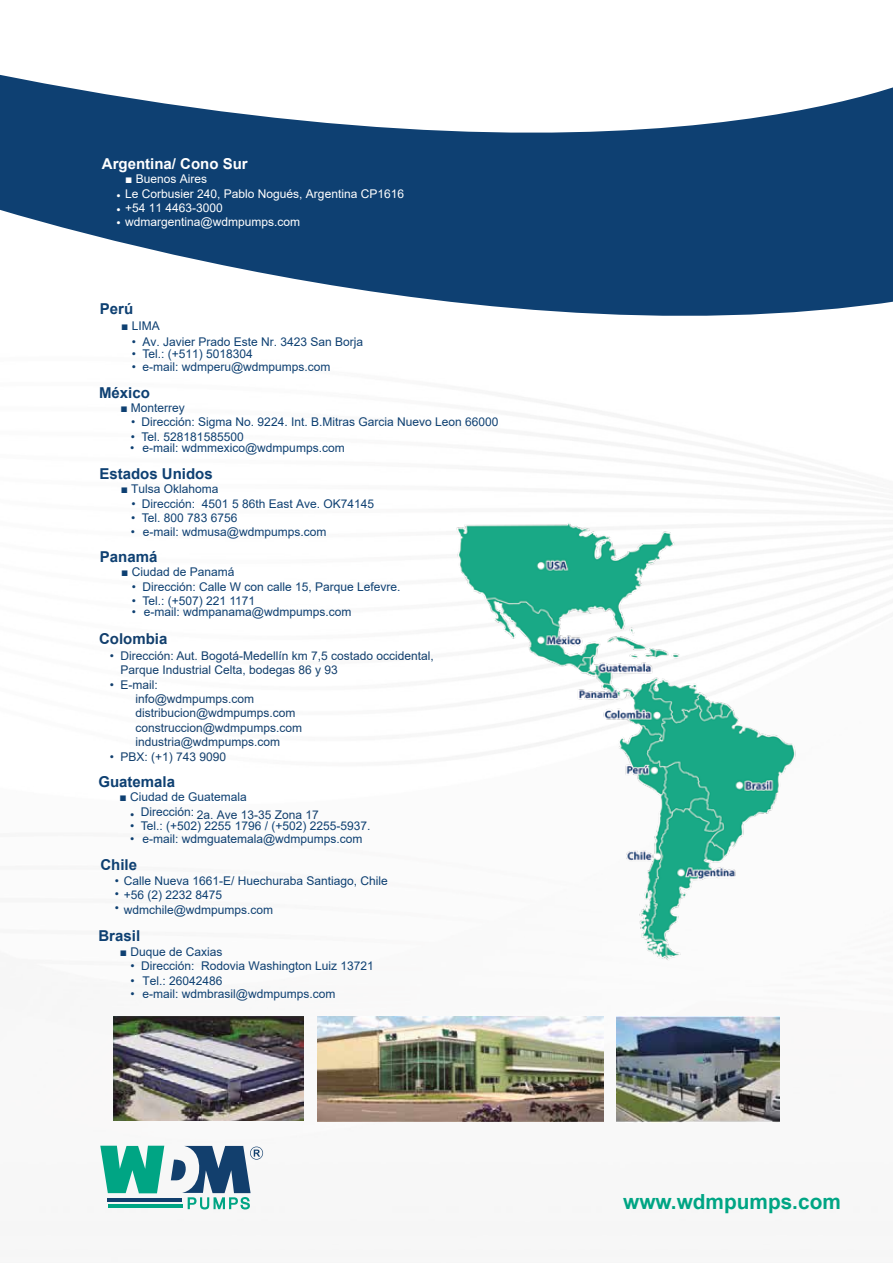
<style>
.page{position:relative;width:893px;height:1263px;background:#fff}
.page>*{position:absolute;margin:0;border:0;box-sizing:border-box;transform-origin:0 0}
.t1{font:700 20.85px "Arial";color:#00a584}
.t2{font:700 15px "Arial";color:#0e4072}
.t3{font:700 15px "Arial";color:#fff}
.t4{font:700 15px "Arial";color:#123f6d}
.t5{font:12px/14.4px "Arial";color:#0e4072}
.t6{font:12px/14.4px "Arial";color:#123f6d}
.t7{font:12px/14.4px "Arial";color:#fff}
</style>
<div class="page">
<svg style="left:0;top:74px;width:893px;height:242px;fill:#0e4072"></svg>
<svg style="left:100px;top:1146px;width:64px;height:47px"></svg>
<hr style="left:107px;top:1198px;width:75px;height:4px;background:#123f6d">
<hr style="left:108px;top:1204px;width:74px;height:3px;background:#00a584">
<svg style="left:171px;top:1146px;width:92px;height:63px"></svg>
<img style="left:317px;top:1017px;width:286px;height:104px">
<img style="left:617px;top:1017px;width:163px;height:105px">
<img style="left:113px;top:1017px;width:191px;height:104px">
<img style="left:456px;top:467px;width:373px;height:494px">
<p class="t3" style="left:102px;top:153px;width:147px">Argentina/ Cono Sur</p>
<p class="t7" style="left:125px;top:172px;width:280px">■ Buenos Aires<br>Le Corbusier 240, Pablo Nogués, Argentina CP1616 +54 11 4463-3000</p>
<p class="t7" style="left:116px;top:188px;width:6px">•</p>
<p class="t7" style="left:116px;top:215px;width:185px">• wdmargentina@wdmpumps.com</p>
<p class="t7" style="left:116px;top:202px;width:6px">•</p>
<p class="t2" style="left:100px;top:298px;width:35px">Perú</p>
<p class="t5" style="left:121px;top:319px;width:40px">■ LIMA</p>
<p class="t5" style="left:132px;top:335px;width:233px">• Av. Javier Prado Este Nr. 3423 San Borja</p>
<p class="t5" style="left:132px;top:359px;width:200px">• e-mail: wdmperu@wdmpumps.com</p>
<p class="t5" style="left:132px;top:347px;width:123px">• Tel.: (+511) 5018304</p>
<p class="t2" style="left:99px;top:382px;width:52px">México</p>
<p class="t5" style="left:120px;top:401px;width:66px">■ Monterrey</p>
<p class="t5" style="left:131px;top:415px;width:369px">• Dirección: Sigma No. 9224. Int. B.Mitras Garcia Nuevo Leon 66000</p>
<p class="t5" style="left:131px;top:429px;width:114px">• Tel. 528181585500</p>
<p class="t5" style="left:130px;top:440px;width:216px">• e-mail: wdmmexico@wdmpumps.com</p>
<p class="t2" style="left:99px;top:463px;width:115px">Estados Unidos</p>
<p class="t5" style="left:121px;top:482px;width:99px">■ Tulsa Oklahoma</p>
<p class="t5" style="left:131px;top:496px;width:244px">• Dirección: 4501 5 86th East Ave. OK74145</p>
<p class="t5" style="left:131px;top:511px;width:108px">• Tel. 800 783 6756</p>
<p class="t5" style="left:131px;top:524px;width:197px">• e-mail: wdmusa@wdmpumps.com</p>
<p class="t2" style="left:100px;top:546px;width:59px">Panamá</p>
<p class="t5" style="left:142px;top:565px;width:260px;text-indent:-21px">■ Ciudad de Panamá<br>Dirección: Calle W con calle 15, Parque Lefevre.</p>
<p class="t5" style="left:132px;top:579px;width:6px">•</p>
<p class="t5" style="left:132px;top:594px;width:125px">• Tel.: (+507) 221 171</p>
<p class="t5" style="left:229px;top:594px;width:8px">1</p>
<p class="t5" style="left:144px;top:604px;width:209px">e-mail: wdmpanama@wdmpumps.com</p>
<p class="t5" style="left:132px;top:604px;width:6px">•</p>
<p class="t4" style="left:99px;top:628px;width:70px">Colombia</p>
<p class="t6" style="left:120px;top:648px;width:315px;text-indent:-11px">• Dirección: Aut. Bogotá-Medellín km 7,5 costado occidental,<br>Parque Industrial Celta, bodegas 86 y 93</p>
<p class="t6" style="left:135px;top:677px;width:168px;text-indent:-26px">• E-mail:<br>info@wdmpumps.com distribucion@wdmpumps.com construccion@wdmpumps.com industria@wdmpumps.com</p>
<p class="t6" style="left:110px;top:749px;width:118px">• PBX: (+1) 743 9090</p>
<p class="t2" style="left:98px;top:771px;width:78px">Guatemala</p>
<p class="t5" style="left:141px;top:790px;width:108px;text-indent:-21px">■ Ciudad de Guatemala<br>Dirección:</p>
<p class="t5" style="left:130px;top:819px;width:242px">• Tel.: (+502) 2255 1796 / (+502) 2255-5937.</p>
<p class="t6" style="left:130px;top:808px;width:6px">•</p>
<p class="t6" style="left:197px;top:808px;width:124px">2a. Ave 13-35 Zona 17</p>
<p class="t5" style="left:130px;top:832px;width:234px">• e-mail: wdmguatemala@wdmpumps.com</p>
<p class="t2" style="left:100px;top:854px;width:38px">Chile</p>
<p class="t5" style="left:124px;top:902px;width:151px">wdmchile@wdmpumps.com</p>
<p class="t5" style="left:115px;top:873px;width:274px">• Calle Nueva 1661-E/ Huechuraba Santiago, Chile</p>
<p class="t5" style="left:115px;top:888px;width:109px">• +56 (2) 2232 8475</p>
<p class="t5" style="left:115px;top:900px;width:6px">•</p>
<p class="t2" style="left:98px;top:926px;width:43px">Brasil</p>
<p class="t5" style="left:120px;top:944px;width:104px">■ Duque de Caxias</p>
<p class="t5" style="left:130px;top:959px;width:245px">• Dirección: Rodovia Washington Luiz 13721</p>
<p class="t5" style="left:130px;top:973px;width:94px">• Tel.: 26042486</p>
<p class="t5" style="left:130px;top:986px;width:206px">• e-mail: wdmbrasil@wdmpumps.com</p>
<h1 class="t1" style="left:623px;top:1187px;width:219px">www.wdmpumps.com</h1>
</div>
